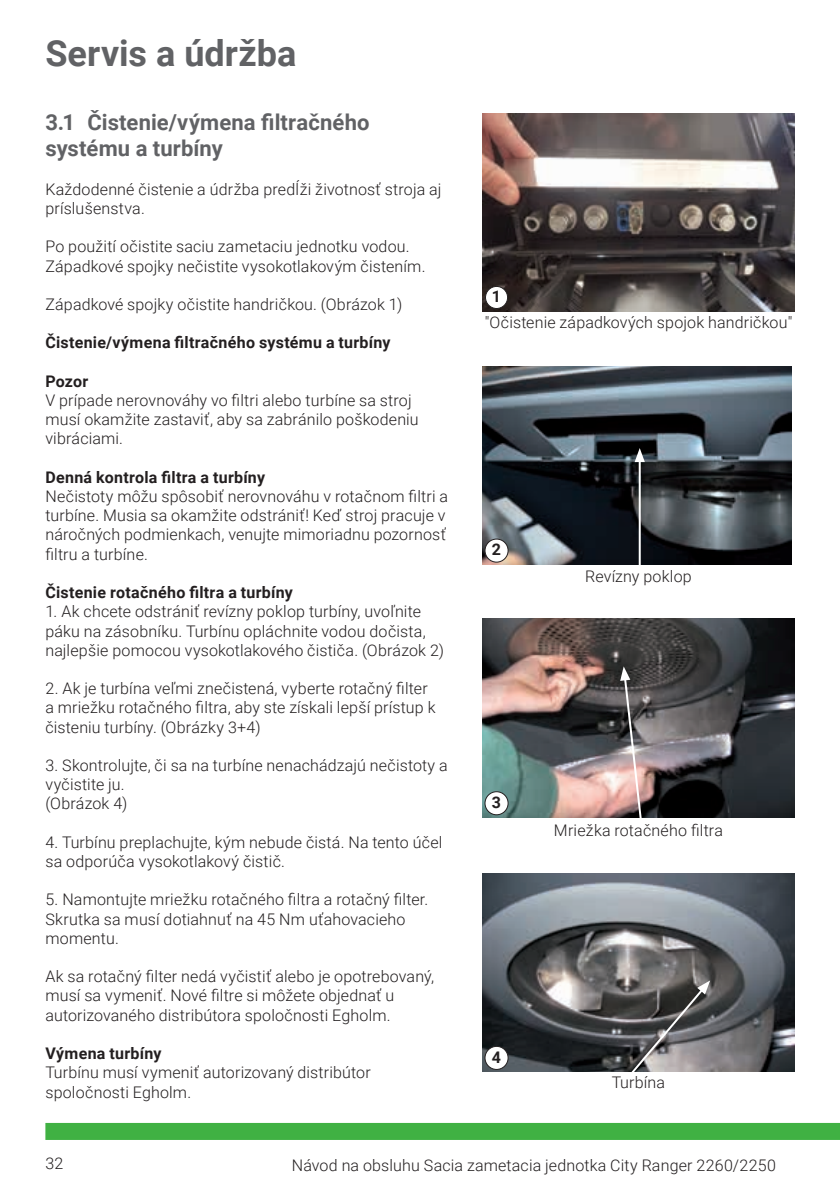
<style>
.page{position:relative;width:840px;height:1191px;background:#fff}
.page>*{position:absolute;margin:0;border:0;box-sizing:border-box;transform-origin:0 0}
.t1{font:700 36px "Roboto";color:#616265}
.t2{font:700 22px/26.4px "Roboto";letter-spacing:.005em;color:#616265}
.t3{font:300 16px/19.2px "Roboto";letter-spacing:.01em;color:#231f20}
.t4{font:700 16px "Roboto";letter-spacing:.015em;color:#231f20}
</style>
<div class="page">
<div style="left:45px;top:1123px;width:794px;height:17px;background:#40b143"></div>
<img style="left:482px;top:366px;width:309px;height:198px">
<img style="left:482px;top:113px;width:312px;height:199px">
<img style="left:482px;top:619px;width:312px;height:198px">
<img style="left:482px;top:873px;width:312px;height:198px">
<svg style="left:627px;top:980px;width:82px;height:92px;background:#6a6869"></svg>
<svg style="left:619px;top:666px;width:23px;height:152px;background:#8f807f"></svg>
<hr style="left:638px;top:459px;width:2px;height:110px;background:#fff">
<svg style="left:634px;top:448px;width:10px;height:14px"></svg>
<div style="left:484px;top:539px;width:24px;height:23px;background:#fff;border-radius:50%"></div>
<div style="left:484px;top:538px;width:24px;height:24px;border:1px solid #231f20;border-radius:50%"></div>
<div style="left:484px;top:791px;width:24px;height:23px;background:#fff;border-radius:50%"></div>
<div style="left:484px;top:791px;width:24px;height:24px;border:1px solid #231f20;border-radius:50%"></div>
<div style="left:484px;top:1046px;width:24px;height:23px;background:#fff;border-radius:50%"></div>
<div style="left:484px;top:1045px;width:24px;height:25px;border:1px solid #231f20;border-radius:50%"></div>
<div style="left:485px;top:286px;width:22px;height:22px;background:#fff;border-radius:50%"></div>
<div style="left:484px;top:286px;width:24px;height:23px;border:1px solid #231f20;border-radius:50%"></div>
<h1 class="t1" style="left:45px;top:28px;width:252px">Servis a údržba</h1>
<h2 class="t2" style="left:45px;top:108px;width:325px">3.1 Čistenie/výmena filtračného systému a turbíny</h2>
<p class="t3" style="left:45px;top:179px;width:397px">Každodenné čistenie a údržba predĺži životnosť stroja aj príslušenstva.</p>
<p class="t3" style="left:45px;top:236px;width:381px">Po použití očistite saciu zametaciu jednotku vodou.<br>Západkové spojky nečistite vysokotlakovým čistením.</p>
<p class="t3" style="left:45px;top:294px;width:358px">Západkové spojky očistite handričkou. (Obrázok 1)</p>
<p class="t4" style="left:45px;top:331px;width:346px">Čistenie/výmena filtračného systému a turbíny</p>
<p class="t4" style="left:45px;top:370px;width:44px">Pozor</p>
<p class="t3" style="left:45px;top:390px;width:374px">V prípade nerovnováhy vo filtri alebo turbíne sa stroj musí okamžite zastaviť, aby sa zabránilo poškodeniu vibráciami.</p>
<p class="t4" style="left:45px;top:466px;width:221px">Denná kontrola filtra a turbíny</p>
<p class="t3" style="left:45px;top:486px;width:404px">Nečistoty môžu spôsobiť nerovnováhu v rotačnom filtri a turbíne. Musia sa okamžite odstrániť! Keď stroj pracuje v náročných podmienkach, venujte mimoriadnu pozornosť filtru a turbíne.</p>
<p class="t4" style="left:45px;top:581px;width:249px">Čistenie rotačného filtra a turbíny</p>
<p class="t3" style="left:45px;top:601px;width:400px">1. Ak chcete odstrániť revízny poklop turbíny, uvoľnite páku na zásobníku. Turbínu opláchnite vodou dočista, najlepšie pomocou vysokotlakového čističa. (Obrázok 2)</p>
<p class="t3" style="left:45px;top:678px;width:391px">2. Ak je turbína veľmi znečistená, vyberte rotačný filter a mriežku rotačného filtra, aby ste získali lepší prístup k čisteniu turbíny. (Obrázky 3+4)</p>
<p class="t3" style="left:45px;top:755px;width:403px">3. Skontrolujte, či sa na turbíne nenachádzajú nečistoty a vyčistite ju.<br>(Obrázok 4)</p>
<p class="t3" style="left:45px;top:832px;width:398px">4. Turbínu preplachujte, kým nebude čistá. Na tento účel sa odporúča vysokotlakový čistič.</p>
<p class="t3" style="left:45px;top:889px;width:384px">5. Namontujte mriežku rotačného filtra a rotačný filter.<br>Skrutka sa musí dotiahnuť na 45 Nm uťahovacieho momentu.</p>
<p class="t3" style="left:45px;top:966px;width:390px">Ak sa rotačný filter nedá vyčistiť alebo je opotrebovaný, musí sa vymeniť. Nové filtre si môžete objednať u autorizovaného distribútora spoločnosti Egholm.</p>
<p class="t4" style="left:45px;top:1042px;width:117px">Výmena turbíny</p>
<p class="t3" style="left:45px;top:1062px;width:327px">Turbínu musí vymeniť autorizovaný distribútor spoločnosti Egholm.</p>
<p class="t3" style="left:611px;top:1072px;width:55px">Turbína</p>
<p class="t4" style="left:491px;top:285px;width:11px">1</p>
<p class="t3" style="left:484px;top:312px;width:309px">"Očistenie západkových spojok handričkou"</p>
<p class="t4" style="left:491px;top:538px;width:11px">2</p>
<p class="t3" style="left:585px;top:566px;width:108px">Revízny poklop</p>
<p class="t4" style="left:491px;top:791px;width:11px">3</p>
<p class="t3" style="left:553px;top:819px;width:170px">Mriežka rotačného filtra</p>
<p class="t4" style="left:491px;top:1045px;width:11px">4</p>
<p class="t3" style="left:45px;top:1153px;width:20px">32</p>
<p class="t3" style="left:292px;top:1155px;width:485px">Návod na obsluhu Sacia zametacia jednotka City Ranger 2260/2250</p>
</div>
